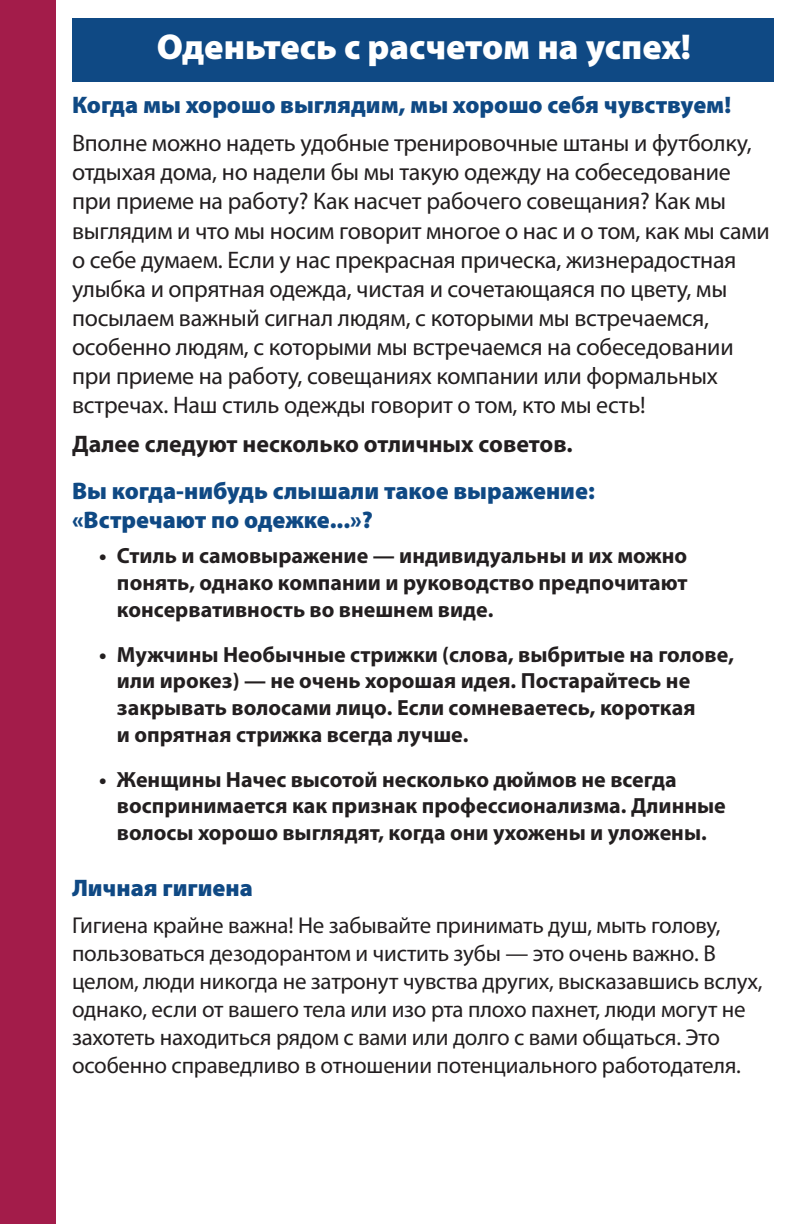
<style>
.page{position:relative;width:792px;height:1224px;background:#fff}
.page>*{position:absolute;margin:0;border:0;box-sizing:border-box;transform-origin:0 0}
.t1{font:900 36px "Myriad Pro";color:#fff}
.t2{font:24px/29.2px "Myriad Pro";letter-spacing:-.01em;color:#231f20}
.t3{font:900 24px/29.2px "Myriad Pro";color:#0f4984}
.t4{font:700 24px "Myriad Pro";color:#231f20}
.t5{font:23px/28px "Myriad Pro";letter-spacing:-.01em;color:#231f20}
.t6{font:700 22px/26.8px "Myriad Pro";color:#231f20}
</style>
<div class="page">
<div style="left:72px;top:18px;width:702px;height:63px;background:#0f4984"></div>
<div style="left:0;top:0;width:56px;height:1224px;background:#a31c4a"></div>
<h1 class="t1" style="left:157px;top:23px;width:536px">Оденьтесь с расчетом на успех!</h1>
<p class="t3" style="left:72px;top:89px;width:661px">Когда мы хорошо выглядим, мы хорошо себя чувствуем!</p>
<p class="t2" style="left:72px;top:128px;width:699px">Вполне можно надеть удобные тренировочные штаны и футболку, отдыхая дома, но надели бы мы такую одежду на собеседование при приеме на работу? Как насчет рабочего совещания? Как мы выглядим и что мы носим говорит многое о нас и о том, как мы сами о себе думаем. Если у нас прекрасная прическа, жизнерадостная улыбка и опрятная одежда, чистая и сочетающаяся по цвету, мы посылаем важный сигнал людям, с которыми мы встречаемся, особенно людям, с которыми мы встречаемся на собеседовании при приеме на работу, совещаниях компании или формальных встречах. Наш стиль одежды говорит о том, кто мы есть!</p>
<p class="t4" style="left:72px;top:428px;width:502px">Далее следуют несколько отличных советов.</p>
<p class="t3" style="left:72px;top:475px;width:524px">Вы когда-нибудь слышали такое выражение: «Встречают по одежке...»?</p>
<p class="t6" style="left:117px;top:542px;width:572px;text-align:justify;text-indent:-18px">• Стиль и самовыражение — индивидуальны и их можно понять, однако компании и руководство предпочитают консервативность во внешнем виде.</p>
<p class="t6" style="left:117px;top:640px;width:619px;text-indent:-18px">• Мужчины Необычные стрижки (слова, выбритые на голове, или ирокез) — не очень хорошая идея. Постарайтесь не закрывать волосами лицо. Если сомневаетесь, короткая<br>и опрятная стрижка всегда лучше.</p>
<p class="t6" style="left:117px;top:765px;width:610px;text-indent:-18px">• Женщины Начес высотой несколько дюймов не всегда воспринимается как признак профессионализма. Длинные волосы хорошо выглядят, когда они ухожены и уложены.</p>
<p class="t3" style="left:72px;top:873px;width:182px">Личная гигиена</p>
<p class="t5" style="left:72px;top:911px;width:692px">Гигиена крайне важна! Не забывайте принимать душ, мыть голову, пользоваться дезодорантом и чистить зубы — это очень важно. В целом, люди никогда не затронут чувства других, высказавшись вслух, однако, если от вашего тела или изо рта плохо пахнет, люди могут не захотеть находиться рядом с вами или долго с вами общаться. Это особенно справедливо в отношении потенциального работодателя.</p>
</div>
